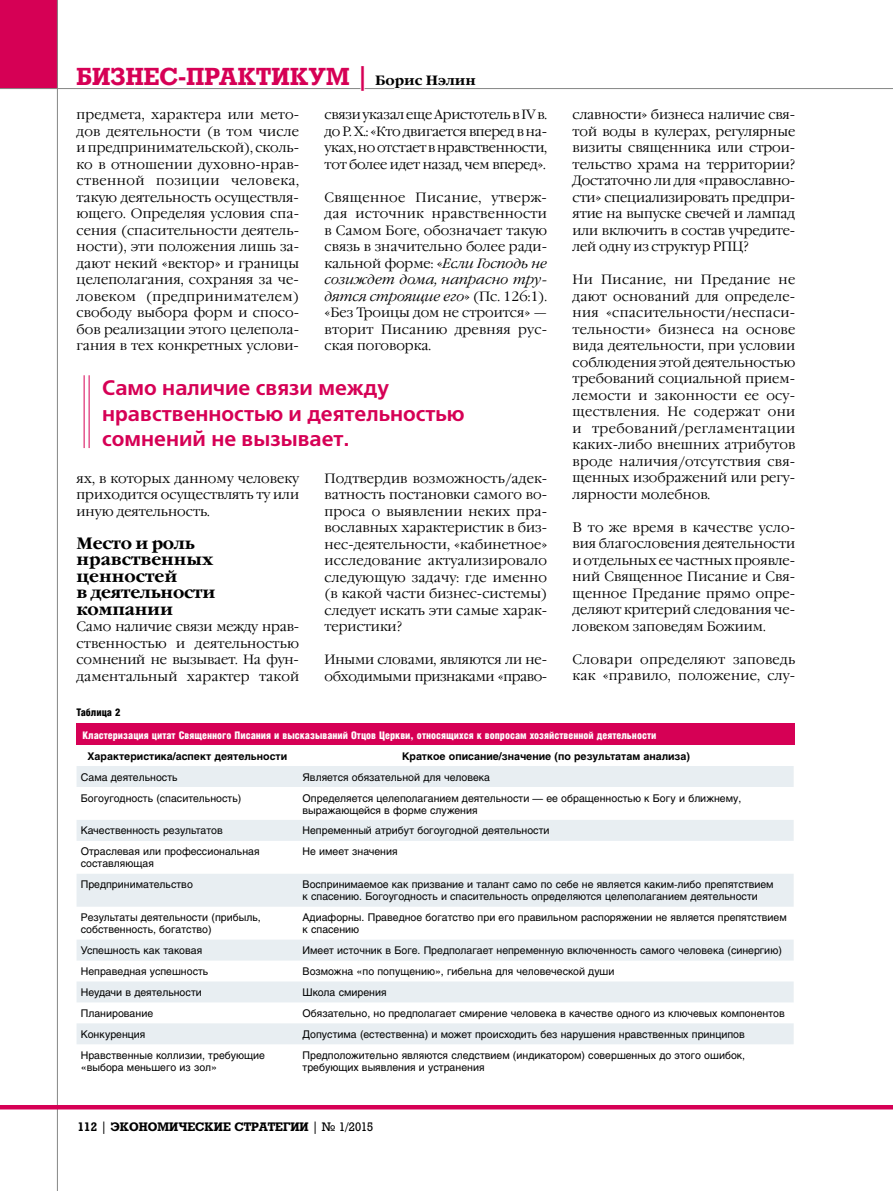
<style>
.page{position:relative;width:893px;height:1191px;background:#fff}
.page>*{position:absolute;margin:0;border:0;box-sizing:border-box;transform-origin:0 0}
.t1{font:700 24px "Rodeo";letter-spacing:-.005em;color:#d60055}
.t2{font:700 21px/25.5px "Free Set C";color:#d60055}
.t3{font:700 16.5px/16.5px "Garamond C";letter-spacing:-.015em;color:#000}
.t4{font:300 13.5px/16.5px "Garamond C";color:#000;text-align:justify}
.t5{font:300 13.5px/16.5px "Garamond C";letter-spacing:-.03em;color:#000}
.t6{font:300 13.5px/16.5px "Garamond C";letter-spacing:.02em;color:#000}
.t7{font:700 12px "Rodeo";color:#000}
.t8{font:10.5px/12px "Helios";color:#000}
.t9{font:900 10.5px "Helios Cond";color:#fff}
.t10{font:700 10.5px "Helios";color:#000}
.t11{font:900 10.5px "Helios Cond";color:#000}
.s1{font-family:"Garamond C";font-size:13.5px;color:#000}
.s2{font-style:italic}
.s3{font-weight:400}
</style>
<div class="page">
<div style="left:0;top:0;width:58px;height:89px;background:#d60055"></div>
<hr style="left:57px;top:0;width:1px;height:1191px;background:#868786">
<hr style="left:0;top:88px;width:893px;height:1px;background:#868786">
<hr style="left:0;top:1105px;width:893px;height:4px;background:#d60055">
<svg style="left:77px;top:766px;width:717px;height:278px"></svg>
<div style="left:77px;top:723px;width:718px;height:22px;background:#d60055"></div>
<hr style="left:89px;top:375px;width:1px;height:73px;background:#d60055">
<hr style="left:84px;top:375px;width:1px;height:73px;background:#d60055">
<h1 class="t1" style="left:77px;top:62px;width:401px">Бизнес-практикум | <span class="s1">Борис Нэлин</span></h1>
<p class="t4" style="left:77px;top:107px;width:224px">предмета, характера или мето&shy;дов деятельности (в том числе и предпринимательской), сколь&shy;ко в отношении духовно-нрав&shy;ственной позиции человека, такую деятельность осуществля&shy;ющего. Определяя условия спа&shy;сения (спасительности деятель&shy;ности), эти положения лишь за&shy;дают некий «вектор» и границы целеполагания, сохраняя за че&shy;ловеком (предпринимателем) свободу выбора форм и спосо&shy;бов реализации этого целепола&shy;гания в тех конкретных услови-</p>
<p class="t4" style="left:325px;top:107px;width:224px">связи указал еще Аристотель в IV в. до Р. Х.: «Кто двигается вперед в на&shy;уках, но отстает в нравственности, тот более идет назад, чем вперед».</p>
<p class="t4" style="left:325px;top:189px;width:224px">Священное Писание, утверж&shy;дая источник нравственности в Самом Боге, обозначает такую связь в значительно более ради&shy;кальной форме: «<span class="s2">Если Господь не созиждет дома, напрасно тру&shy;дятся строящие его</span>» (Пс. 126:1). «Без Троицы дом не строится» — вторит Писанию древняя рус&shy;ская поговорка.</p>
<h2 class="t2" style="left:102px;top:376px;width:364px">Само наличие связи между нравственностью и деятельностью сомнений не вызывает.</h2>
<p class="t4" style="left:77px;top:470px;width:224px">ях, в которых данному человеку приходится осуществлять ту или иную деятельность.</p>
<p class="t3" style="left:77px;top:535px;width:140px">Место и роль нравственных ценностей<br>в деятельности компании</p>
<p class="t4" style="left:77px;top:618px;width:224px">Само наличие связи между нрав&shy;ственностью и деятельностью сомнений не вызывает. На фун&shy;даментальный характер такой</p>
<p class="t11" style="left:77px;top:706px;width:45px">Таблица 2</p>
<p class="t4" style="left:325px;top:470px;width:224px">Подтвердив возможность/адек&shy;ватность постановки самого во&shy;проса о выявлении неких пра&shy;вославных характеристик в биз&shy;нес-деятельности, «кабинетное» исследование актуализировало следующую задачу: где именно (в какой части бизнес-системы) следует искать эти самые харак&shy;теристики?</p>
<p class="t5" style="left:325px;top:651px;width:224px">Иными словами, являются ли не&shy;обходимыми признаками «право-</p>
<p class="t4" style="left:573px;top:107px;width:224px">славности» бизнеса наличие свя&shy;той воды в кулерах, регулярные визиты священника или строи&shy;тельство храма на территории?<br>Достаточно ли для «православно&shy;сти» специализировать предпри&shy;ятие на выпуске свечей и лампад или включить в состав учредите&shy;лей одну из структур РПЦ?</p>
<p class="t4" style="left:573px;top:272px;width:224px">Ни Писание, ни Предание не дают оснований для определе&shy;ния «спасительности/неспаси&shy;тельности» бизнеса на основе вида деятельности, при условии соблюдения этой деятельностью требований социальной прием&shy;лемости и законности ее осу&shy;ществления. Не содержат они и требований/регламентации каких-либо внешних атрибутов вроде наличия/отсутствия свя&shy;щенных изображений или регу&shy;лярности молебнов.</p>
<p class="t4" style="left:573px;top:519px;width:224px">В то же время в качестве усло&shy;вия благословения деятельности и отдельных ее частных проявле&shy;ний Священное Писание и Свя&shy;щенное Предание прямо опре&shy;деляют критерий следования че&shy;ловеком заповедям Божиим.</p>
<p class="t6" style="left:573px;top:651px;width:224px">Словари определяют заповедь как «правило, положение, слу-</p>
<p class="t9" style="left:83px;top:729px;width:575px">Кластеризация цитат Священного Писания и высказываний Отцов Церкви, относящихся к вопросам хозяйственной деятельности</p>
<p class="t10" style="left:88px;top:750px;width:201px">Характеристика/аспект деятельности</p>
<p class="t10" style="left:402px;top:750px;width:289px">Краткое описание/значение (по результатам анализа)</p>
<p class="t8" style="left:81px;top:770px;width:98px">Сама деятельность</p>
<p class="t8" style="left:303px;top:770px;width:189px">Является обязательной для человека</p>
<p class="t8" style="left:81px;top:791px;width:162px">Богоугодность (спасительность)</p>
<p class="t8" style="left:303px;top:791px;width:440px">Определяется целеполаганием деятельности — ее обращенностью к Богу и ближнему, выражающейся в форме служения</p>
<p class="t8" style="left:81px;top:824px;width:144px">Качественность результатов</p>
<p class="t8" style="left:303px;top:824px;width:248px">Непременный атрибут богоугодной деятельности</p>
<p class="t8" style="left:81px;top:845px;width:180px">Отраслевая или профессиональная составляющая</p>
<p class="t8" style="left:303px;top:845px;width:96px">Не имеет значения</p>
<p class="t8" style="left:81px;top:878px;width:114px">Предпринимательство</p>
<p class="t8" style="left:303px;top:878px;width:473px">Воспринимаемое как призвание и талант само по себе не является каким-либо препятствием к спасению. Богоугодность и спасительность определяются целеполаганием деятельности</p>
<p class="t8" style="left:81px;top:911px;width:181px">Результаты деятельности (прибыль, собственность, богатство)</p>
<p class="t8" style="left:303px;top:911px;width:486px">Адиафорны. Праведное богатство при его правильном распоряжении не является препятствием к спасению</p>
<p class="t8" style="left:81px;top:944px;width:123px">Успешность как таковая</p>
<p class="t8" style="left:303px;top:944px;width:481px">Имеет источник в Боге. Предполагает непременную включенность самого человека (синергию)</p>
<p class="t8" style="left:81px;top:965px;width:129px">Неправедная успешность</p>
<p class="t8" style="left:303px;top:965px;width:313px">Возможна «по попущению», гибельна для человеческой души</p>
<p class="t8" style="left:81px;top:986px;width:123px">Неудачи в деятельности</p>
<p class="t8" style="left:303px;top:986px;width:85px">Школа смирения</p>
<p class="t8" style="left:81px;top:1007px;width:74px">Планирование</p>
<p class="t8" style="left:303px;top:1007px;width:484px">Обязательно, но предполагает смирение человека в качестве одного из ключевых компонентов</p>
<p class="t8" style="left:81px;top:1028px;width:66px">Конкуренция</p>
<p class="t8" style="left:303px;top:1028px;width:444px">Допустима (естественна) и может происходить без нарушения нравственных принципов</p>
<p class="t8" style="left:81px;top:1049px;width:186px">Нравственные коллизии, требующие «выбора меньшего из зол»</p>
<p class="t8" style="left:303px;top:1049px;width:444px">Предположительно являются следствием (индикатором) совершенных до этого ошибок, требующих выявления и устранения</p>
<p class="t7" style="left:78px;top:1119px;width:297px">112 <span class="s3">|</span> ЭКОНОМИЧЕСКИЕ СТРАТЕГИИ <span class="s3">| № 1/2015</span></p>
</div>
